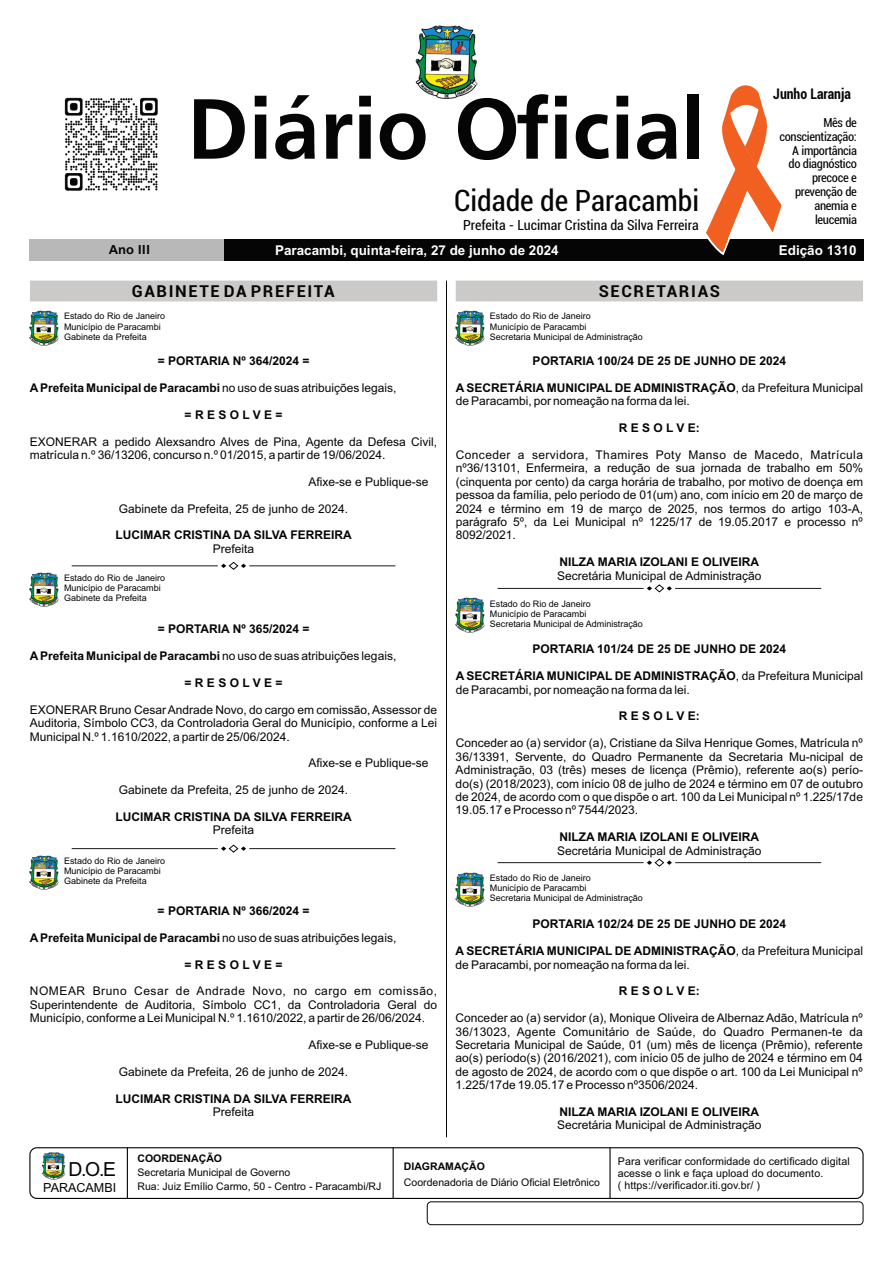
<style>
.page{position:relative;width:893px;height:1263px;background:#fff}
.page>*{position:absolute;margin:0;border:0;box-sizing:border-box;transform-origin:0 0}
.t1{font:700 89.25px "Frutiger";color:#040504}
.t2{font:condensed 29.7px "Roboto";color:#040504}
.t3{font:19.35px "Arial";color:#040504}
.t4{font:700 16.5px "Roboto";letter-spacing:.1em;color:#040504}
.t5{font:700 condensed 14.85px "Roboto";color:#040504;scale:.94 1}
.t6{font:condensed 14.1px "Roboto";color:#040504}
.t7{font:700 13.5px "Arial";color:#fff}
.t8{font:700 13.5px "Frutiger";color:#040504}
.t9{font:12.6px "Arial";color:#040504}
.t10{font:condensed 12.45px/13.8px "Roboto";letter-spacing:-.025em;color:#040504;text-align:right}
.t11{font:12px/13.4px "Arial";color:#040504;text-align:justify}
.t12{font:700 12px "Arial";color:#040504}
.t13{font:10.65px/11.9px "Arial";letter-spacing:.01em;color:#040504}
.t14{font:10.5px/13.8px "Arial";color:#040504}
.t15{font:700 10.5px "Arial";color:#040504}
.t16{font:9px/10.1px "Arial";color:#040504}
.s1{font-weight:400}
.s2{font-weight:700}
</style>
<div class="page">
<img style="left:42px;top:1152px;width:23px;height:28px">
<div style="left:29px;top:1147px;width:835px;height:52px;border:1px solid #040504;border-radius:7px"></div>
<hr style="left:609px;top:1147px;width:2px;height:52px;background:#040504">
<hr style="left:127px;top:1147px;width:1px;height:52px;background:#040504">
<hr style="left:393px;top:1147px;width:1px;height:52px;background:#040504">
<div style="left:427px;top:1202px;width:436px;height:23px;border:1px solid #040504;border-radius:4px"></div>
<hr style="left:446px;top:281px;width:1px;height:856px;background:#040504">
<div style="left:30px;top:281px;width:407px;height:20px;background:#cbcac9"></div>
<img style="left:416px;top:25px;width:61px;height:74px">
<img style="left:64px;top:97px;width:94px;height:94px">
<div style="left:224px;top:239px;width:639px;height:22px;background:#040504"></div>
<div style="left:30px;top:239px;width:194px;height:22px;background:#b8b8b8"></div>
<img style="left:30px;top:311px;width:28px;height:34px">
<svg style="left:706px;top:85px;width:76px;height:171px"></svg>
<hr style="left:72px;top:565px;width:145px;height:1px;background:#040504">
<hr style="left:250px;top:565px;width:145px;height:1px;background:#040504">
<svg style="left:221px;top:561px;width:25px;height:9px"></svg>
<img style="left:30px;top:572px;width:28px;height:35px">
<hr style="left:72px;top:848px;width:145px;height:1px;background:#040504">
<hr style="left:250px;top:848px;width:145px;height:1px;background:#040504">
<svg style="left:221px;top:844px;width:25px;height:9px"></svg>
<img style="left:30px;top:855px;width:28px;height:34px">
<img style="left:456px;top:311px;width:28px;height:34px">
<hr style="left:498px;top:588px;width:145px;height:1px;background:#040504">
<hr style="left:675px;top:588px;width:146px;height:1px;background:#040504">
<svg style="left:647px;top:584px;width:25px;height:9px"></svg>
<img style="left:456px;top:598px;width:28px;height:34px">
<hr style="left:498px;top:862px;width:145px;height:1px;background:#040504">
<hr style="left:675px;top:862px;width:146px;height:1px;background:#040504">
<svg style="left:647px;top:858px;width:25px;height:9px"></svg>
<img style="left:456px;top:872px;width:28px;height:34px">
<div style="left:456px;top:281px;width:407px;height:20px;background:#cbcac9"></div>
<h1 class="t1" style="left:187px;top:94px;width:519px">Diário Oficial</h1>
<h2 class="t2" style="left:454px;top:189px;width:247px">Cidade de Paracambi</h2>
<p class="t6" style="left:463px;top:219px;width:237px">Prefeita - Lucimar Cristina da Silva Ferreira</p>
<p class="t5" style="left:773px;top:88px;width:84px">Junho Laranja</p>
<p class="t10" style="left:779px;top:117px;width:79px">Mês de conscientização:<br>A importância do diagnóstico precoce e prevenção de anemia e leucemia</p>
<p class="t8" style="left:109px;top:244px;width:43px">Ano III</p>
<p class="t8" style="left:111px;top:244px;width:35px">Ano I</p>
<p class="t7" style="left:275px;top:245px;width:285px">Paracambi, quinta-feira, 27 de junho de 2024</p>
<p class="t7" style="left:779px;top:245px;width:79px">Edição 1310</p>
<h3 class="t4" style="left:132px;top:284px;width:204px">GABINETE DA PREFEITA</h3>
<p class="t16" style="left:64px;top:312px;width:103px">Estado do Rio de Janeiro<br>Município de Paracambi<br>Gabinete da Prefeita</p>
<p class="t12" style="left:158px;top:356px;width:153px">= PORTARIA Nº 364/2024 =</p>
<p class="t12" style="left:30px;top:383px;width:368px">APrefeita Municipal de Paracambi <span class="s1">no uso de suas atribuições legais,</span></p>
<p class="t12" style="left:185px;top:410px;width:99px">= R E S O L V E =</p>
<p class="t11" style="left:30px;top:436px;width:409px">EXONERAR a pedido Alexsandro Alves de Pina, Agente da Defesa Civil, matrícula n.º 36/13206, concurso n.º 01/2015, a partir de 19/06/2024.</p>
<p class="t11" style="left:309px;top:476px;width:122px">Afixe-se e Publique-se</p>
<p class="t11" style="left:119px;top:503px;width:231px">Gabinete da Prefeita, 25 de junho de 2024.</p>
<p class="t12" style="left:115px;top:531px;width:238px">LUCIMAR CRISTINA DA SILVA FERREIRA</p>
<p class="t11" style="left:213px;top:543px;width:43px">Prefeita</p>
<p class="t16" style="left:64px;top:574px;width:103px">Estado do Rio de Janeiro<br>Município de Paracambi<br>Gabinete da Prefeita</p>
<p class="t12" style="left:158px;top:625px;width:153px">= PORTARIA Nº 365/2024 =</p>
<p class="t12" style="left:30px;top:651px;width:368px">APrefeita Municipal de Paracambi <span class="s1">no uso de suas atribuições legais,</span></p>
<p class="t12" style="left:185px;top:678px;width:99px">= R E S O L V E =</p>
<p class="t11" style="left:30px;top:704px;width:409px">EXONERAR Bruno Cesar Andrade Novo, do cargo em comissão, Assessor de Auditoria, Símbolo CC3, da Controladoria Geral do Município, conforme a Lei Municipal N.º 1.1610/2022, a partir de 25/06/2024.</p>
<p class="t11" style="left:309px;top:758px;width:122px">Afixe-se e Publique-se</p>
<p class="t11" style="left:119px;top:784px;width:231px">Gabinete da Prefeita, 25 de junho de 2024.</p>
<p class="t12" style="left:115px;top:812px;width:238px">LUCIMAR CRISTINA DA SILVA FERREIRA</p>
<p class="t11" style="left:213px;top:825px;width:43px">Prefeita</p>
<p class="t16" style="left:64px;top:856px;width:103px">Estado do Rio de Janeiro<br>Município de Paracambi<br>Gabinete da Prefeita</p>
<p class="t12" style="left:158px;top:906px;width:153px">= PORTARIA Nº 366/2024 =</p>
<p class="t12" style="left:30px;top:933px;width:368px">APrefeita Municipal de Paracambi <span class="s1">no uso de suas atribuições legais,</span></p>
<p class="t12" style="left:185px;top:960px;width:99px">= R E S O L V E =</p>
<p class="t11" style="left:30px;top:985px;width:409px">NOMEAR Bruno Cesar de Andrade Novo, no cargo em comissão, Superintendente de Auditoria, Símbolo CC1, da Controladoria Geral do Município, conforme a Lei Municipal N.º 1.1610/2022, a partir de 26/06/2024.</p>
<p class="t11" style="left:308px;top:1039px;width:122px">Afixe-se e Publique-se</p>
<p class="t11" style="left:119px;top:1066px;width:231px">Gabinete da Prefeita, 26 de junho de 2024.</p>
<p class="t12" style="left:115px;top:1094px;width:238px">LUCIMAR CRISTINA DA SILVA FERREIRA</p>
<p class="t11" style="left:213px;top:1106px;width:43px">Prefeita</p>
<h3 class="t4" style="left:599px;top:284px;width:123px">SECRETARIAS</h3>
<p class="t16" style="left:490px;top:312px;width:155px">Estado do Rio de Janeiro<br>Município de Paracambi<br>Secretaria Municipal de Administração</p>
<p class="t12" style="left:533px;top:356px;width:255px">PORTARIA 100/24 DE 25 DE JUNHO DE 2024</p>
<p class="t11" style="left:456px;top:382px;width:409px"><span class="s2">A SECRETÁRIA MUNICIPAL DE ADMINISTRAÇÃO</span>, da Prefeitura Municipal de Paracambi, por nomeação na forma da lei.</p>
<p class="t12" style="left:619px;top:423px;width:83px">R E S O L V E:</p>
<p class="t11" style="left:456px;top:449px;width:409px">Conceder a servidora, Thamires Poty Manso de Macedo, Matrícula nº36/13101, Enfermeira, a redução de sua jornada de trabalho em 50% (cinquenta por cento) da carga horária de trabalho, por motivo de doença em pessoa da família, pelo período de 01(um) ano, com início em 20 de março de 2024 e término em 19 de março de 2025, nos termos do artigo 103-A, parágrafo 5º, da Lei Municipal nº 1225/17 de 19.05.2017 e processo nº 8092/2021.</p>
<p class="t12" style="left:559px;top:557px;width:201px">NILZA MARIA IZOLANI E OLIVEIRA</p>
<p class="t11" style="left:557px;top:570px;width:206px">Secretária Municipal de Administração</p>
<p class="t16" style="left:490px;top:599px;width:155px">Estado do Rio de Janeiro<br>Município de Paracambi<br>Secretaria Municipal de Administração</p>
<p class="t12" style="left:533px;top:645px;width:255px">PORTARIA 101/24 DE 25 DE JUNHO DE 2024</p>
<p class="t11" style="left:456px;top:670px;width:409px"><span class="s2">A SECRETÁRIA MUNICIPAL DE ADMINISTRAÇÃO</span>, da Prefeitura Municipal de Paracambi, por nomeação na forma da lei.</p>
<p class="t12" style="left:619px;top:712px;width:83px">R E S O L V E:</p>
<p class="t11" style="left:456px;top:737px;width:409px">Conceder ao (a) servidor (a), Cristiane da Silva Henrique Gomes, Matrícula nº 36/13391, Servente, do Quadro Permanente da Secretaria Mu-nicipal de Administração, 03 (três) meses de licença (Prêmio), referente ao(s) perío&shy;do(s) (2018/2023), com início 08 de julho de 2024 e término em 07 de outubro de 2024, de acordo com o que dispõe o art. 100 da Lei Municipal nº 1.225/17de 19.05.17 e Processo nº 7544/2023.</p>
<p class="t12" style="left:559px;top:832px;width:201px">NILZA MARIA IZOLANI E OLIVEIRA</p>
<p class="t11" style="left:557px;top:845px;width:206px">Secretária Municipal de Administração</p>
<p class="t16" style="left:490px;top:873px;width:155px">Estado do Rio de Janeiro<br>Município de Paracambi<br>Secretaria Municipal de Administração</p>
<p class="t12" style="left:533px;top:919px;width:255px">PORTARIA 102/24 DE 25 DE JUNHO DE 2024</p>
<p class="t11" style="left:456px;top:945px;width:409px"><span class="s2">A SECRETÁRIA MUNICIPAL DE ADMINISTRAÇÃO</span>, da Prefeitura Municipal de Paracambi, por nomeação na forma da lei.</p>
<p class="t12" style="left:619px;top:986px;width:83px">R E S O L V E:</p>
<p class="t11" style="left:456px;top:1012px;width:409px">Conceder ao (a) servidor (a), Monique Oliveira de Albernaz Adão, Matrícula nº 36/13023, Agente Comunitário de Saúde, do Quadro Permanen-te da Secretaria Municipal de Saúde, 01 (um) mês de licença (Prêmio), referente ao(s) período(s) (2016/2021), com início 05 de julho de 2024 e término em 04 de agosto de 2024, de acordo com o que dispõe o art. 100 da Lei Municipal nº 1.225/17de 19.05.17 e Processo nº3506/2024.</p>
<p class="t12" style="left:559px;top:1107px;width:201px">NILZA MARIA IZOLANI E OLIVEIRA</p>
<p class="t11" style="left:557px;top:1119px;width:206px">Secretária Municipal de Administração</p>
<h3 class="t3" style="left:69px;top:1162px;width:49px">D.O.E</h3>
<p class="t9" style="left:43px;top:1182px;width:74px">PARACAMBI</p>
<p class="t15" style="left:137px;top:1155px;width:86px">COORDENAÇÃO</p>
<p class="t14" style="left:137px;top:1166px;width:245px">Secretaria Municipal de Governo<br>Rua: Juiz Emílio Carmo, 50 - Centro - Paracambi/RJ</p>
<p class="t15" style="left:404px;top:1162px;width:83px">DIAGRAMAÇÃO</p>
<p class="t14" style="left:404px;top:1176px;width:198px">Coordenadoria de Diário Oficial Eletrônico</p>
<p class="t13" style="left:618px;top:1156px;width:233px">Para verificar conformidade do certificado digital acesse o link e faça upload do documento.<br>( https://verificador.iti.gov.br/ )</p>
</div>
